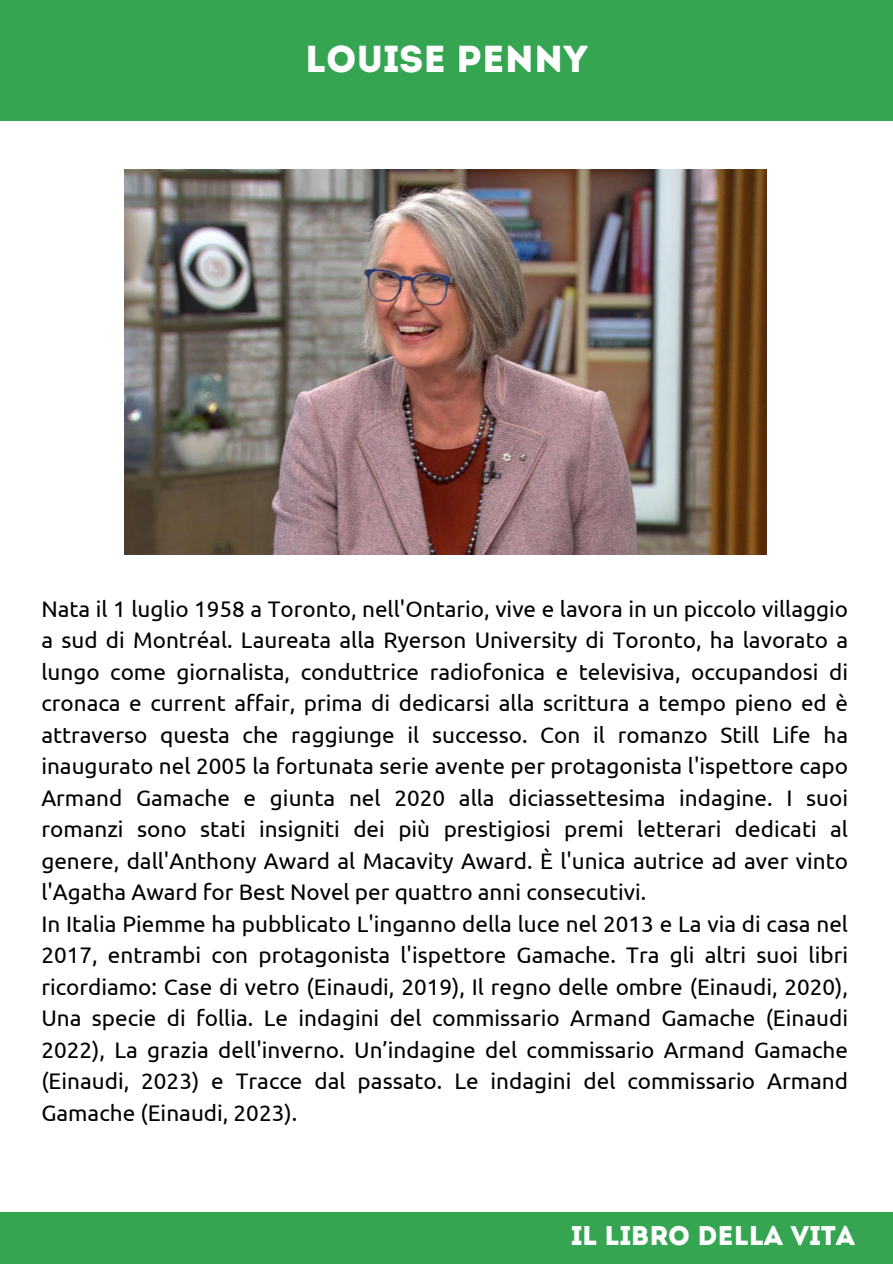
<style>
.page{position:relative;width:893px;height:1264px;background:#fff}
.page>*{position:absolute;margin:0;border:0;box-sizing:border-box;transform-origin:0 0}
.t1{font:37.5px "Intro";color:#fff}
.t2{font:27px "Intro";color:#fff}
.t3{font:22.5px/31.5px "Ubuntu";color:#000;text-align:justify}
</style>
<div class="page">
<div style="left:0;top:0;width:892px;height:120px;background:#35a552"></div>
<div style="left:0;top:1212px;width:892px;height:51px;background:#35a552"></div>
<img style="left:125px;top:169px;width:641px;height:385px">
<p class="t1" style="left:305px;top:44px;width:284px">LOUISE PENNY</p>
<p class="t3" style="left:41px;top:592px;width:808px">Nata il 1 luglio 1958 a Toronto, nell'Ontario, vive e lavora in un piccolo villaggio a sud di Montréal. Laureata alla Ryerson University di Toronto, ha lavorato a lungo come giornalista, conduttrice radiofonica e televisiva, occupandosi di cronaca e current affair, prima di dedicarsi alla scrittura a tempo pieno ed è attraverso questa che raggiunge il successo. Con il romanzo Still Life ha inaugurato nel 2005 la fortunata serie avente per protagonista l'ispettore capo Armand Gamache e giunta nel 2020 alla diciassettesima indagine. I suoi romanzi sono stati insigniti dei più prestigiosi premi letterari dedicati al genere, dall'Anthony Award al Macavity Award. È l'unica autrice ad aver vinto l'Agatha Award for Best Novel per quattro anni consecutivi.</p>
<h2 class="t3" style="left:41px;top:907px;width:808px">In Italia Piemme ha pubblicato L'inganno della luce nel 2013 e La via di casa nel 2017, entrambi con protagonista l'ispettore Gamache. Tra gli altri suoi libri ricordiamo: Case di vetro (Einaudi, 2019), Il regno delle ombre (Einaudi, 2020), Una specie di follia. Le indagini del commissario Armand Gamache (Einaudi 2022), La grazia dell'inverno. Un’indagine del commissario Armand Gamache (Einaudi, 2023) e Tracce dal passato. Le indagini del commissario Armand Gamache (Einaudi, 2023).</h2>
<p class="t2" style="left:571px;top:1224px;width:285px">il LIBRO DELLA vita</p>
</div>
